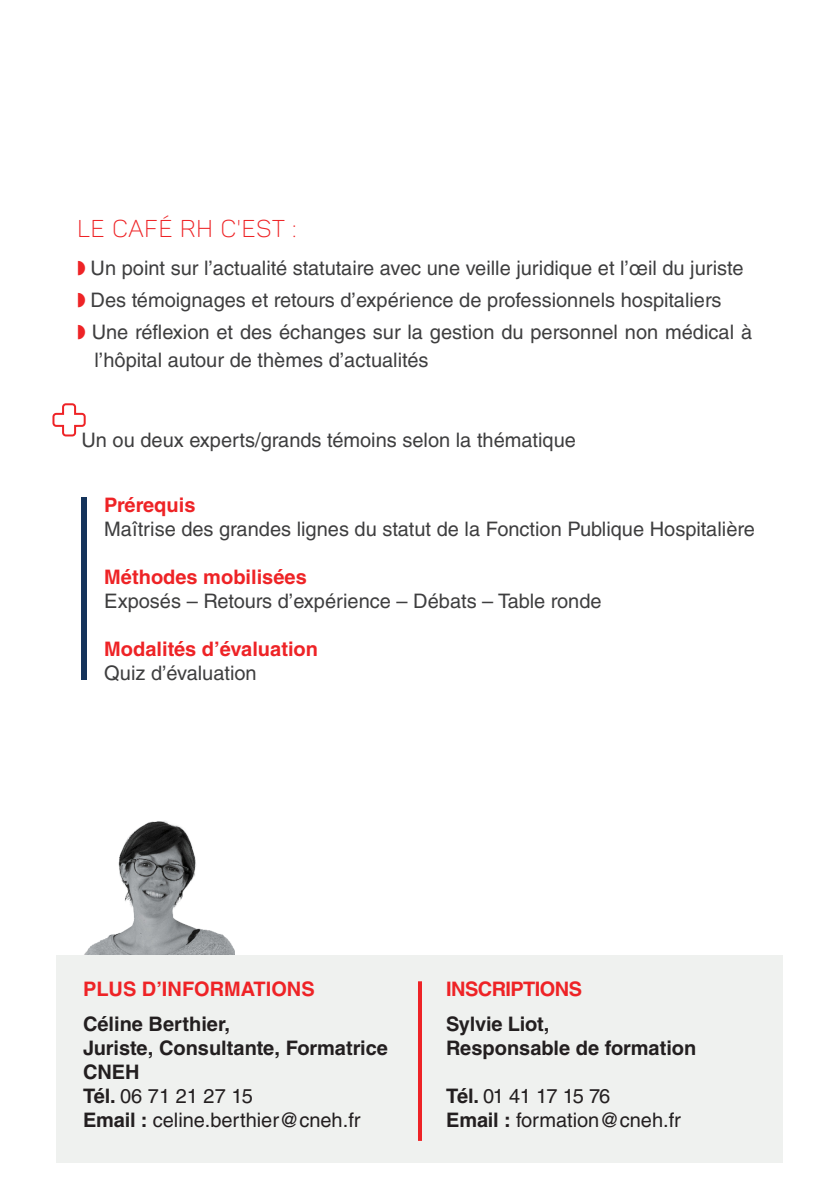
<style>
.page{position:relative;width:840px;height:1191px;background:#fff}
.page>*{position:absolute;margin:0;border:0;box-sizing:border-box;transform-origin:0 0}
.t1{font:24px "Panton Light Caps";letter-spacing:.04em;color:#ee2326}
.t2{font:20px/28px "Helvetica LT Std";color:#3e3e3f}
.t3{font:700 20px/24px "Helvetica LT Std";color:#231f20}
.t4{font:20px "Helvetica LT Std";color:#231f20}
.t5{font:700 20px "Helvetica LT Std";color:#ee2326}
.t6{font:700 20px "Helvetica LT Std";letter-spacing:-.03em;color:#ee2326}
.s1{font-weight:700}
</style>
<div class="page">
<div style="left:81px;top:497px;width:6px;height:183px;background:#15335b"></div>
<svg style="left:52px;top:403px;width:34px;height:34px"></svg>
<div style="left:57px;top:954px;width:725px;height:208px;background:#eff1ef"></div>
<hr style="left:418px;top:981px;width:4px;height:159px;background:#ee2326">
<img style="left:84px;top:821px;width:151px;height:133px">
<p class="t1" style="left:77px;top:214px;width:221px">LE CAFÉ RH C'EST :</p>
<p class="t2" style="left:90px;top:254px;width:654px">Un point sur l’actualité statutaire avec une veille juridique et l’œil du juriste</p>
<p class="t2" style="left:90px;top:286px;width:632px">Des témoignages et retours d’expérience de professionnels hospitaliers</p>
<p class="t2" style="left:92px;top:318px;width:661px">Une réflexion et des échanges sur la gestion du personnel non médical à l’hôpital autour de thèmes d’actualités</p>
<p class="t2" style="left:81px;top:425px;width:496px">Un ou deux experts/grands témoins selon la thématique</p>
<p class="t5" style="left:104px;top:493px;width:93px">Prérequis</p>
<p class="t2" style="left:104px;top:515px;width:651px">Maîtrise des grandes lignes du statut de la Fonction Publique Hospitalière</p>
<p class="t5" style="left:104px;top:565px;width:204px">Méthodes mobilisées</p>
<p class="t2" style="left:104px;top:587px;width:498px">Exposés – Retours d’expérience – Débats – Table ronde</p>
<p class="t5" style="left:104px;top:637px;width:215px">Modalités d’évaluation</p>
<p class="t2" style="left:104px;top:659px;width:154px">Quiz d’évaluation</p>
<p class="t5" style="left:83px;top:976px;width:233px">PLUS D’INFORMATIONS</p>
<p class="t3" style="left:83px;top:1011px;width:149px">Céline Berthier,</p>
<p class="t3" style="left:83px;top:1035px;width:306px">Juriste, Consultante, Formatrice<br>CNEH</p>
<p class="t4" style="left:83px;top:1084px;width:171px"><span class="s1">Tél.</span> 06 71 21 27 15</p>
<p class="t4" style="left:83px;top:1108px;width:279px"><span class="s1">Email :</span> celine.berthier@cneh.fr</p>
<p class="t6" style="left:446px;top:976px;width:137px">INSCRIPTIONS</p>
<p class="t3" style="left:446px;top:1011px;width:104px">Sylvie Liot,</p>
<p class="t3" style="left:446px;top:1035px;width:251px">Responsable de formation</p>
<p class="t4" style="left:446px;top:1084px;width:165px"><span class="s1">Tél.</span> 01 41 17 15 76</p>
<p class="t4" style="left:446px;top:1108px;width:236px"><span class="s1">Email :</span> formation@cneh.fr</p>
</div>
